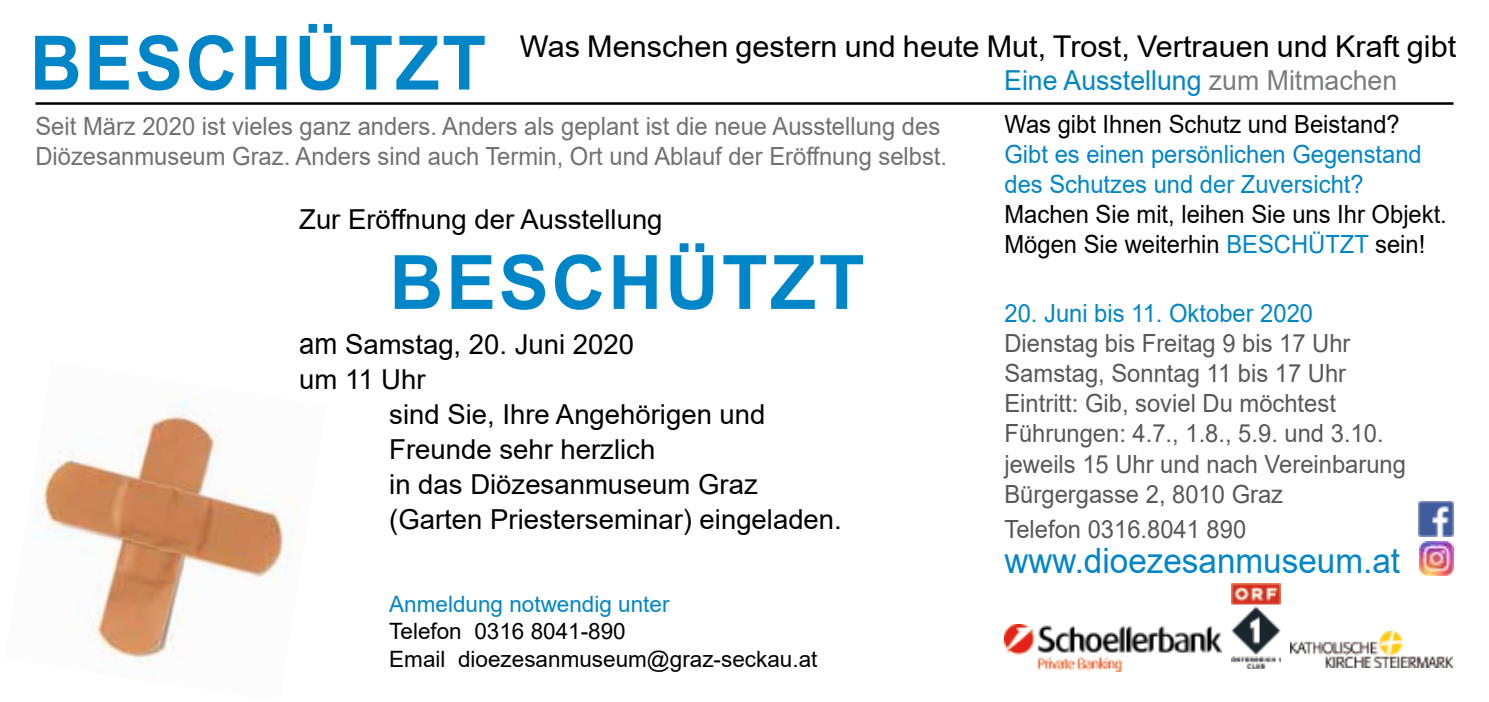
<style>
.page{position:relative;width:1489px;height:702px;background:#fff}
.page>*{position:absolute;margin:0;border:0;box-sizing:border-box;transform-origin:0 0}
.t1{font:700 75px "Arial";letter-spacing:.035em;color:#0086c8}
.t2{font:700 75px "Arial";letter-spacing:.035em;color:#0086c8;scale:.96 1}
.t3{font:35px "Arial";color:#0086c8;scale:.95 1}
.t4{font:30px "Arial";color:#000}
.t5{font:27.5px/35px "Arial";color:#000}
.t6{font:27.5px "Arial";color:#0086c8}
.t7{font:25px/30px "Arial";color:#58585a;scale:.95 1}
.t8{font:25px/30px "Arial";color:#707172;scale:.95 1}
.t9{font:25px/30px "Arial";color:#000;scale:.95 1}
.t10{font:25px/30px "Arial";color:#0086c8;scale:.95 1}
.t11{font:22.5px/27.5px "Arial";color:#000}
.t12{font:22.5px "Arial";color:#0086c8}
.s1{color:#7b7c7e}
.s2{color:#0086c8}
.s3{font-size:30.25px}
</style>
<div class="page">
<hr style="left:35px;top:102px;width:1418px;height:3px;background:#000">
<img style="left:1004px;top:624px;width:217px;height:47px">
<img style="left:1231px;top:583px;width:49px;height:85px">
<img style="left:33px;top:394px;width:253px;height:287px">
<img style="left:1418px;top:501px;width:35px;height:35px">
<img style="left:1419px;top:541px;width:34px;height:34px">
<img style="left:1290px;top:632px;width:162px;height:35px">
<h1 class="t2" style="left:30px;top:10px;width:477px">BESCHÜTZT</h1>
<p class="t4" style="left:520px;top:26px;width:937px">Was Menschen gestern und heute Mut, Trost, Vertrauen und Kraft gibt</p>
<p class="t6" style="left:1004px;top:61px;width:394px">Eine Ausstellung <span class="s1">zum Mitmachen</span></p>
<p class="t8" style="left:35px;top:111px;width:961px">Seit März 2020 ist vieles ganz anders. Anders als geplant ist die neue Ausstellung des<br>Diözesanmuseum Graz. Anders sind auch Termin, Ort und Ablauf der Eröffnung selbst.</p>
<p class="t9" style="left:1004px;top:109px;width:417px">Was gibt Ihnen Schutz und Beistand?</p>
<p class="t10" style="left:1004px;top:139px;width:441px">Gibt es einen persönlichen Gegenstand des Schutzes und der Zuversicht?</p>
<p class="t9" style="left:1004px;top:199px;width:467px">Machen Sie mit, leihen Sie uns Ihr Objekt.<br>Mögen Sie weiterhin <span class="s2">BESCHÜTZT</span> sein!</p>
<p class="t5" style="left:299px;top:201px;width:365px">Zur Eröffnung der Ausstellung</p>
<h1 class="t1" style="left:389px;top:230px;width:477px">BESCHÜTZT</h1>
<p class="t5" style="left:299px;top:326px;width:336px"><span class="s3">am</span> Samstag, 20. Juni 2020 um 11 Uhr</p>
<p class="t5" style="left:389px;top:396px;width:454px">sind Sie, Ihre Angehörigen und<br>Freunde sehr herzlich<br>in das Diözesanmuseum Graz (Garten Priesterseminar) eingeladen.</p>
<p class="t10" style="left:1004px;top:298px;width:326px">20. Juni bis 11. Oktober 2020</p>
<p class="t7" style="left:1004px;top:328px;width:424px">Dienstag bis Freitag 9 bis 17 Uhr<br>Samstag, Sonntag 11 bis 17 Uhr<br>Eintritt: Gib, soviel Du möchtest<br>Führungen: 4.7., 1.8., 5.9. und 3.10. jeweils 15 Uhr und nach Vereinbarung<br>Bürgergasse 2, 8010 Graz</p>
<p class="t7" style="left:1004px;top:513px;width:256px">Telefon 0316.8041 890</p>
<h2 class="t3" style="left:1004px;top:536px;width:418px">www.dioezesanmuseum.at</h2>
<p class="t12" style="left:389px;top:588px;width:282px">Anmeldung notwendig unter</p>
<p class="t11" style="left:389px;top:617px;width:429px">Telefon 0316 8041-890<br>Email dioezesanmuseum@graz-seckau.at</p>
</div>
